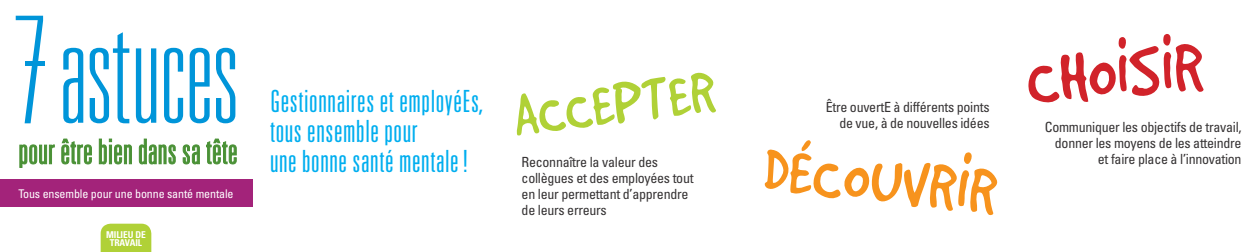
<style>
.page{position:relative;width:1260px;height:252px;background:#fff}
.page>*{position:absolute;margin:0;border:0;box-sizing:border-box;transform-origin:0 0}
.t1{font:76.3px "Good Dog";color:#d1232a;scale:.9 1}
.t2{font:71.1px "Good Dog";color:#f7931d;scale:.9 1}
.t3{font:64.5px "Good Dog";color:#b0d137;scale:.9 1}
.t4{font:300 ultra-condensed 30.6px/30px "Univers";letter-spacing:.02em;color:#00aeef}
.t5{font:condensed 14px/16px "Univers";letter-spacing:-.02em;color:#363334;text-align:right}
.t6{font:condensed 12px "Univers";letter-spacing:-.01em;color:#fff}
.t7{font:700 condensed 9.4px/8.6px "Univers";letter-spacing:-.01em;color:#fff;text-align:center}
.s1{font-size:106.6px}
</style>
<div class="page">
<div style="left:0;top:180px;width:252px;height:27px;background:#a3237a"></div>
<svg style="left:101px;top:224px;width:50px;height:28px"></svg>
<svg style="left:63px;top:32px;width:172px;height:91px"></svg>
<svg style="left:20px;top:139px;width:216px;height:28px"></svg>
<svg style="left:16px;top:16px;width:27px;height:107px"></svg>
<hr style="left:25px;top:62px;width:19px;height:4px;background:#0095d9">
<p class="t6" style="left:18px;top:186px;width:217px">Tous ensemble pour une bonne santé mentale</p>
<p class="t7" style="left:106px;top:230px;width:41px">MILIEU DE<br>TRAVAIL</p>
<p class="t4" style="left:270px;top:85px;width:215px">Gestionnaires et employéEs, tous ensemble pour<br>une bonne santé mentale!</p>
<p class="t3" style="left:510px;top:83px;width:226px;rotate:-7deg">ACCEPTER</p>
<p class="t5" style="left:522px;top:154px;width:174px;text-align:left">Reconnaître la valeur des collègues et des employées tout en leur permettant d’apprendre de leurs erreurs</p>
<p class="t5" style="left:826px;top:99px;width:165px">Être ouvertE à différents points de vue, à de nouvelles idées</p>
<p class="t2" style="left:768px;top:132px;width:260px;rotate:6deg">DÉCOUVR<span class="s1">i</span>R</p>
<p class="t1" style="left:1025px;top:40px;width:197px;rotate:-4deg">CHO<span class="s1">i</span>S<span class="s1">i</span>R</p>
<p class="t5" style="left:1045px;top:119px;width:198px">Communiquer les objectifs de travail, donner les moyens de les atteindre et faire place à l’innovation</p>
</div>
